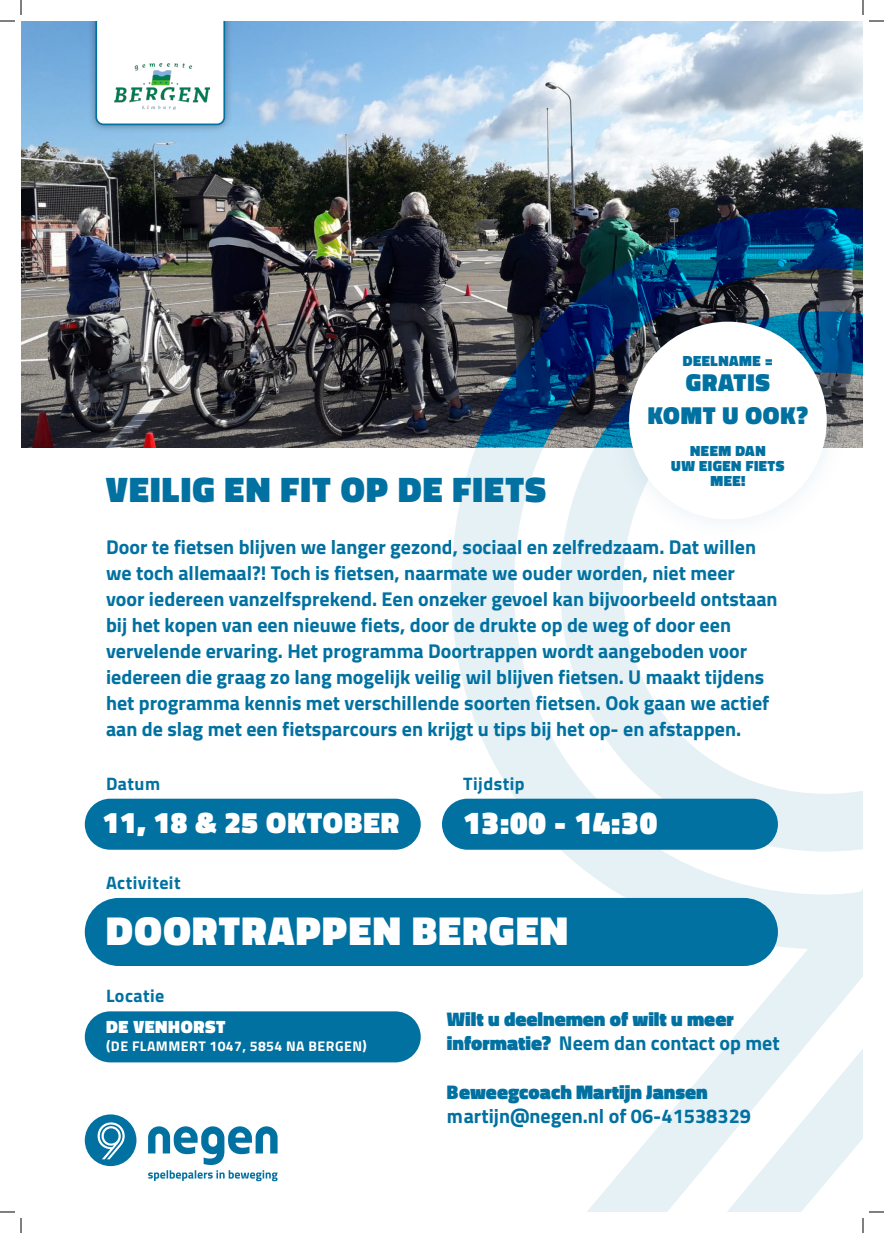
<style>
.page{position:relative;width:884px;height:1233px;background:#fff}
.page>*{position:absolute;margin:0;border:0;box-sizing:border-box;transform-origin:0 0}
.t1{font:900 41px "Titillium";letter-spacing:.035em;color:#fff}
.t2{font:900 36px "Titillium";letter-spacing:.035em;color:#0071a1}
.t3{font:900 32px "Titillium";letter-spacing:.025em;color:#fff}
.t4{font:900 30px "Titillium";letter-spacing:.035em;color:#fff}
.t5{font:900 24.9px "Titillium";letter-spacing:.035em;color:#0071a1}
.t6{font:700 20px/26px "Titillium";color:#0071a1}
.t7{font:900 20px "Titillium";color:#0071a1}
.t8{font:700 18px "Titillium";letter-spacing:.025em;color:#0071a1}
.t9{font:900 18px "Titillium";letter-spacing:.035em;color:#fff}
.t10{font:900 14.9px "Titillium";letter-spacing:.035em;color:#0071a1}
.t11{font:700 14px "Titillium";letter-spacing:.035em;color:#fff}
.s1{font-weight:900}
</style>
<div class="page">
<img style="left:21px;top:21px;width:842px;height:427px">
<svg style="left:451px;top:446px;width:412px;height:766px"></svg>
<svg style="left:85px;top:1114px;width:51px;height:52px"></svg>
<svg style="left:148px;top:1126px;width:130px;height:55px"></svg>
<img style="left:451px;top:207px;width:412px;height:239px">
<div style="left:442px;top:798px;width:336px;height:51px;background:#0071a1;border-radius:26px"></div>
<div style="left:85px;top:798px;width:336px;height:51px;background:#0071a1;border-radius:26px"></div>
<div style="left:85px;top:1011px;width:336px;height:51px;background:#0071a1;border-radius:26px"></div>
<div style="left:85px;top:898px;width:693px;height:68px;background:#0071a1;border-radius:34px"></div>
<div style="left:603px;top:296px;width:250px;height:249px;background:#0071a1;opacity:.1"></div>
<div style="left:629px;top:322px;width:198px;height:197px;background:#fff;border-radius:50%"></div>
<div style="left:88px;top:21px;width:145px;height:112px;background:#231f20;opacity:.4"></div>
<svg style="left:95px;top:21px;width:130px;height:104px"></svg>
<img style="left:114px;top:63px;width:95px;height:46px">
<svg style="left:0;top:1211px;width:15px;height:1px"></svg>
<svg style="left:869px;top:1211px;width:15px;height:1px"></svg>
<svg style="left:0;top:0;width:22px;height:22px"></svg>
<svg style="left:20px;top:1218px;width:2px;height:15px"></svg>
<svg style="left:862px;top:0;width:22px;height:22px"></svg>
<svg style="left:862px;top:1218px;width:2px;height:15px"></svg>
<p class="t10" style="left:683px;top:350px;width:92px">DEELNAME =</p>
<p class="t5" style="left:686px;top:364px;width:86px">GRATIS</p>
<p class="t5" style="left:648px;top:397px;width:162px">KOMT U OOK?</p>
<p class="t10" style="left:690px;top:440px;width:77px">NEEM DAN</p>
<p class="t10" style="left:671px;top:455px;width:115px">UW EIGEN FIETS</p>
<p class="t10" style="left:710px;top:470px;width:37px">MEE!</p>
<p class="t2" style="left:106px;top:463px;width:441px">VEILIG EN FIT OP DE FIETS</p>
<p class="t6" style="left:106px;top:532px;width:673px">Door te fietsen blijven we langer gezond, sociaal en zelfredzaam. Dat willen we toch allemaal?! Toch is fietsen, naarmate we ouder worden, niet meer voor iedereen vanzelfsprekend. Een onzeker gevoel kan bijvoorbeeld ontstaan bij het kopen van een nieuwe fiets, door de drukte op de weg of door een vervelende ervaring. Het programma Doortrappen wordt aangeboden voor iedereen die graag zo lang mogelijk veilig wil blijven fietsen. U maakt tijdens het programma kennis met verschillende soorten fietsen. Ook gaan we actief aan de slag met een fietsparcours en krijgt u tips bij het op- en afstappen.</p>
<p class="t8" style="left:106px;top:769px;width:56px">Datum</p>
<p class="t8" style="left:463px;top:769px;width:63px">Tijdstip</p>
<p class="t4" style="left:102px;top:801px;width:298px">11, 18 &amp; 25 OKTOBER</p>
<p class="t3" style="left:463px;top:799px;width:195px">13:00 - 14:30</p>
<p class="t8" style="left:106px;top:868px;width:76px">Activiteit</p>
<p class="t1" style="left:106px;top:901px;width:463px">DOORTRAPPEN BERGEN</p>
<p class="t8" style="left:106px;top:982px;width:60px">Locatie</p>
<p class="t9" style="left:106px;top:1013px;width:121px">DE VENHORST</p>
<p class="t11" style="left:106px;top:1035px;width:262px">(DE FLAMMERT 1047, 5854 NA BERGEN)</p>
<p class="t7" style="left:447px;top:1004px;width:288px">Wilt u deelnemen of wilt u meer</p>
<p class="t6" style="left:447px;top:1028px;width:334px"><span class="s1">informatie?</span> Neem dan contact op met</p>
<p class="t7" style="left:447px;top:1077px;width:262px">Beweegcoach Martijn Jansen</p>
<p class="t6" style="left:447px;top:1102px;width:306px">martijn@negen.nl of 06-41538329</p>
</div>
